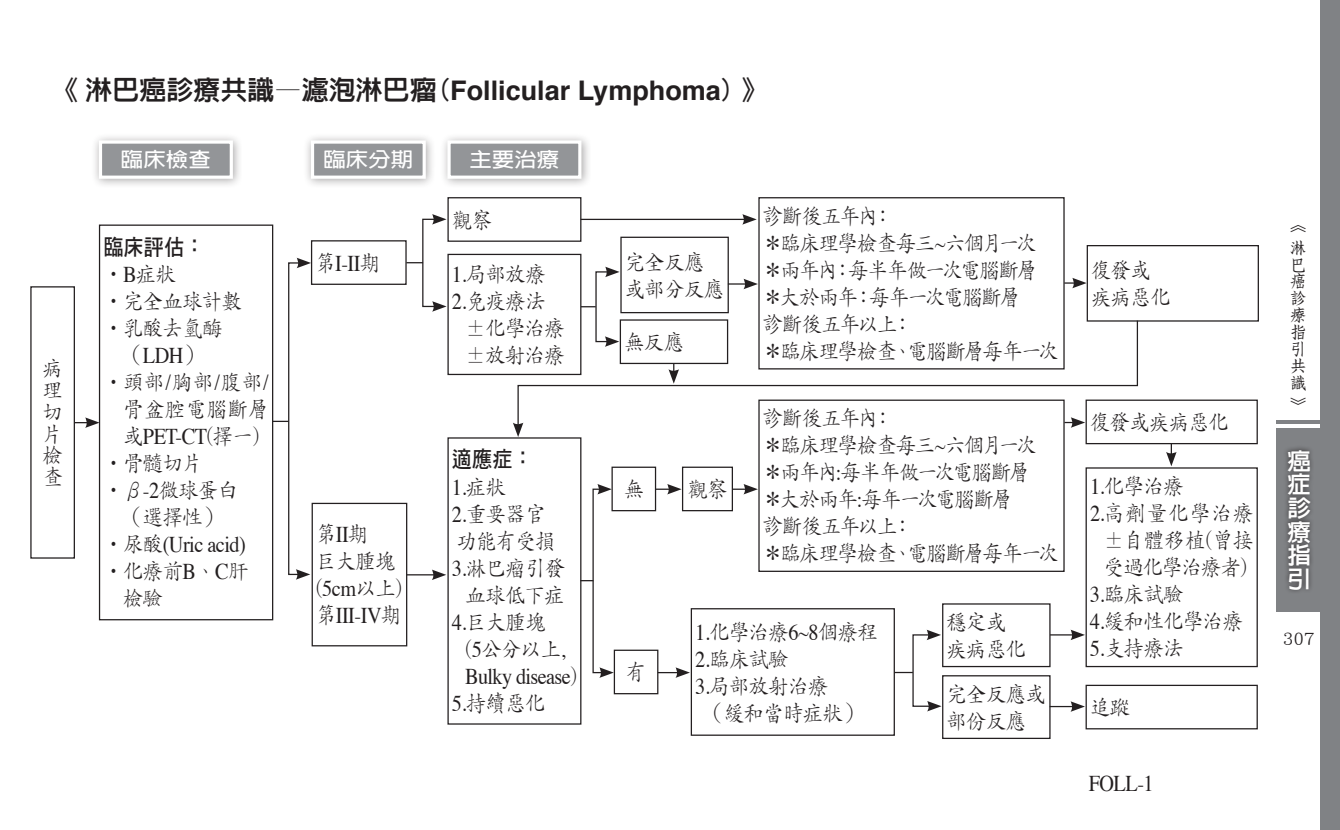
<style>
.page{position:relative;width:1340px;height:830px;background:#fff}
.page>*{position:absolute;margin:0;border:0;box-sizing:border-box;transform-origin:0 0}
.t1{font:700 27px "Helvetica";color:#231f20}
.t2{font:800 23.62px/23.6px "AR Hei B5";color:#fff;text-align:justify}
.t3{font:22.5px/27px "DF Kai Shu Std W3";letter-spacing:-.025em;color:#231f20;scale:.9 1}
.t4{font:22.5px/27px "DF Kai Shu Std W3";letter-spacing:-.06em;color:#231f20;scale:.9 1}
.t5{font:22.5px "Times";letter-spacing:-.025em;color:#231f20;scale:.9 1}
.t6{font:22.5px/27px "DF Kai Shu Std W3";letter-spacing:.03em;color:#231f20;text-align:right;scale:.9 1}
.t7{font:22.5px "DF Hei Std W7";color:#231f20;scale:.9 1}
.t8{font:22.5px "DF Kai Shu Std W3";letter-spacing:.065em;color:#231f20;scale:.9 1}
.t9{font:700 20.25px "AR Hei B5";color:#fff;scale:1.11 1}
.t10{font:18px "DF Kai Shu Std W5";color:#231f20}
.t11{font:16.88px/16.9px "DF Fang Song Std W6";color:#231f20}
.s1{font-family:"AR Hei B5";font-weight:800}
.s2{font-family:"Times"}
.s3{font-family:"DF Kai Shu Std W3"}
</style>
<div class="page">
<div style="left:1320px;top:0;width:19px;height:829px;background:#808285"></div>
<div style="left:1276px;top:427px;width:63px;height:184px;background:#808285"></div>
<hr style="left:1276px;top:420px;width:63px;height:3px;background:#808285">
<div style="left:1282px;top:444px;width:31px;height:150px;background:#231f20;opacity:.75"></div>
<div style="left:303px;top:132px;width:132px;height:56px;background:#231f20;opacity:.4"></div>
<svg style="left:309px;top:139px;width:118px;height:41px"></svg>
<div style="left:439px;top:132px;width:152px;height:56px;background:#231f20;opacity:.4"></div>
<svg style="left:446px;top:139px;width:137px;height:41px"></svg>
<div style="left:91px;top:132px;width:151px;height:56px;background:#231f20;opacity:.4"></div>
<svg style="left:97px;top:139px;width:137px;height:41px"></svg>
<div style="left:99px;top:224px;width:174px;height:396px;border:1px solid #231f20"></div>
<div style="left:30px;top:286px;width:45px;height:272px;border:1px solid #231f20"></div>
<div style="left:311px;top:240px;width:95px;height:45px;border:1px solid #231f20"></div>
<div style="left:682px;top:466px;width:51px;height:45px;border:1px solid #231f20"></div>
<div style="left:1085px;top:399px;width:172px;height:45px;border:1px solid #231f20"></div>
<div style="left:758px;top:197px;width:306px;height:172px;border:1px solid #231f20"></div>
<div style="left:620px;top:236px;width:109px;height:77px;border:1px solid #231f20"></div>
<div style="left:1086px;top:245px;width:172px;height:76px;border:1px solid #231f20"></div>
<div style="left:611px;top:466px;width:45px;height:45px;border:1px solid #231f20"></div>
<div style="left:942px;top:674px;width:108px;height:64px;border:1px solid #231f20"></div>
<div style="left:1085px;top:684px;width:172px;height:45px;border:1px solid #231f20"></div>
<div style="left:690px;top:608px;width:205px;height:127px;border:1px solid #231f20"></div>
<div style="left:613px;top:649px;width:45px;height:45px;border:1px solid #231f20"></div>
<div style="left:447px;top:197px;width:134px;height:45px;border:1px solid #231f20"></div>
<div style="left:447px;top:254px;width:134px;height:121px;border:1px solid #231f20"></div>
<div style="left:311px;top:502px;width:96px;height:144px;border:1px solid #231f20"></div>
<div style="left:447px;top:437px;width:134px;height:287px;border:1px solid #231f20"></div>
<svg style="left:1064px;top:278px;width:22px;height:10px"></svg>
<svg style="left:1166px;top:443px;width:10px;height:23px"></svg>
<svg style="left:1050px;top:629px;width:34px;height:11px"></svg>
<svg style="left:1049px;top:701px;width:35px;height:10px"></svg>
<svg style="left:926px;top:629px;width:15px;height:11px"></svg>
<svg style="left:927px;top:701px;width:14px;height:10px"></svg>
<svg style="left:894px;top:671px;width:18px;height:1px"></svg>
<hr style="left:657px;top:671px;width:22px;height:2px;background:#231f20">
<svg style="left:675px;top:667px;width:15px;height:10px"></svg>
<svg style="left:732px;top:483px;width:26px;height:11px"></svg>
<svg style="left:655px;top:483px;width:26px;height:11px"></svg>
<svg style="left:580px;top:483px;width:34px;height:194px"></svg>
<svg style="left:728px;top:278px;width:30px;height:11px"></svg>
<svg style="left:517px;top:319px;width:621px;height:108px"></svg>
<svg style="left:513px;top:422px;width:10px;height:15px"></svg>
<hr style="left:580px;top:219px;width:166px;height:1px;background:#231f20">
<svg style="left:742px;top:214px;width:14px;height:10px"></svg>
<svg style="left:605px;top:266px;width:14px;height:11px"></svg>
<svg style="left:605px;top:336px;width:14px;height:10px"></svg>
<svg style="left:581px;top:306px;width:14px;height:1px"></svg>
<div style="left:422px;top:218px;width:14px;height:89px;border:1px solid #231f20"></div>
<svg style="left:432px;top:214px;width:14px;height:10px"></svg>
<svg style="left:432px;top:301px;width:14px;height:10px"></svg>
<svg style="left:406px;top:262px;width:17px;height:1px"></svg>
<svg style="left:407px;top:569px;width:39px;height:10px"></svg>
<svg style="left:273px;top:257px;width:38px;height:322px"></svg>
<svg style="left:75px;top:417px;width:25px;height:10px"></svg>
<p class="t1" style="left:51px;top:69px;width:719px"><span class="s1">《淋巴癌診療共識—濾泡淋巴瘤(</span>Follicular Lymphoma<span class="s1">) 》</span></p>
<p class="t3" style="left:42px;top:356px;width:23px;line-height:22.1px">病理切片檢查</p>
<p class="t9" style="left:121px;top:149px;width:83px">臨床檢查</p>
<p class="t9" style="left:323px;top:149px;width:83px">臨床分期</p>
<p class="t9" style="left:469px;top:149px;width:83px">主要治療</p>
<p class="t7" style="left:103px;top:234px;width:114px">臨床評估：</p>
<p class="t3" style="left:103px;top:260px;width:156px">‧<span class="s2">B</span>症狀<br>‧完全血球計數‧乳酸去氫酶</p>
<p class="t5" style="left:123px;top:334px;width:90px"><span class="s3">（</span>LDH<span class="s3">）</span></p>
<p class="t6" style="left:103px;top:368px;width:185px">‧頭部<span class="s2">/</span>胸部<span class="s2">/</span>腹部<span class="s2">/</span>骨盆腔電腦斷層</p>
<p class="t5" style="left:123px;top:415px;width:153px"><span class="s3">或</span>PET-CT<span class="s3">(擇一)</span></p>
<p class="t3" style="left:103px;top:449px;width:112px">‧骨髓切片</p>
<p class="t3" style="left:103px;top:476px;width:151px">‧β<span class="s2">-2</span>微球蛋白</p>
<p class="t3" style="left:123px;top:503px;width:112px">（選擇性）</p>
<p class="t5" style="left:103px;top:523px;width:160px"><span class="s3">‧尿酸</span>(Uric acid)</p>
<p class="t3" style="left:123px;top:557px;width:141px;text-indent:-20px">‧化療前<span class="s2">B</span>、<span class="s2">C</span>肝檢驗</p>
<p class="t5" style="left:315px;top:242px;width:74px"><span class="s3">第</span>I-II<span class="s3">期</span></p>
<p class="t3" style="left:316px;top:520px;width:97px">第<span class="s2">II</span>期<br>巨大腫塊(<span class="s2">5cm</span>以上)</p>
<p class="t5" style="left:316px;top:594px;width:96px"><span class="s3">第</span>III-IV<span class="s3">期</span></p>
<p class="t3" style="left:452px;top:205px;width:46px">觀察</p>
<p class="t3" style="left:452px;top:260px;width:106px"><span class="s2">1.</span>局部放療</p>
<p class="t3" style="left:452px;top:287px;width:106px"><span class="s2">2.</span>免疫療法</p>
<p class="t3" style="left:465px;top:314px;width:112px">±化學治療</p>
<p class="t3" style="left:465px;top:341px;width:112px">±放射治療</p>
<p class="t7" style="left:452px;top:447px;width:91px">適應症：</p>
<p class="t5" style="left:452px;top:465px;width:62px">1.<span class="s3">症狀</span></p>
<p class="t3" style="left:452px;top:499px;width:106px"><span class="s2">2.</span>重要器官</p>
<p class="t3" style="left:456px;top:526px;width:112px">功能有受損</p>
<p class="t3" style="left:452px;top:553px;width:127px"><span class="s2">3.</span>淋巴瘤引發</p>
<p class="t3" style="left:465px;top:580px;width:112px">血球低下症</p>
<p class="t3" style="left:452px;top:607px;width:106px"><span class="s2">4.</span>巨大腫塊</p>
<p class="t3" style="left:465px;top:634px;width:112px">(<span class="s2">5</span>公分以上<span class="s2">,</span></p>
<p class="t5" style="left:465px;top:654px;width:126px">Bulky disease<span class="s3">)</span></p>
<p class="t3" style="left:452px;top:688px;width:106px"><span class="s2">5.</span>持續惡化</p>
<p class="t3" style="left:625px;top:247px;width:112px">完全反應或部分反應</p>
<p class="t3" style="left:624px;top:328px;width:68px">無反應</p>
<p class="t4" style="left:762px;top:202px;width:330px">診斷後五年內：<br>＊臨床理學檢查每三<span class="s2">~</span>六個月一次＊兩年內：每半年做一次電腦斷層＊大於兩年：每年一次電腦斷層<br>診斷後五年以上：<br>＊臨床理學檢查、電腦斷層每年一次</p>
<p class="t3" style="left:1091px;top:256px;width:90px">復發或疾病惡化</p>
<p class="t3" style="left:623px;top:475px;width:24px">無</p>
<p class="t3" style="left:626px;top:657px;width:24px">有</p>
<p class="t4" style="left:762px;top:404px;width:330px">診斷後五年內：<br>＊臨床理學檢查每三<span class="s2">~</span>六個月一次＊兩年內<span class="s2">:</span>每半年做一次電腦斷層<br>＊大於兩年<span class="s2">:</span>每年一次電腦斷層<br>診斷後五年以上：<br>＊臨床理學檢查、電腦斷層每年一次</p>
<p class="t3" style="left:1090px;top:408px;width:156px">復發或疾病惡化</p>
<p class="t3" style="left:1090px;top:472px;width:106px"><span class="s2">1.</span>化學治療</p>
<p class="t8" style="left:1090px;top:501px;width:183px"><span class="s2">2.</span>高劑量化學治療</p>
<p class="t3" style="left:1103px;top:526px;width:168px">±自體移植(曾接</p>
<p class="t3" style="left:1103px;top:553px;width:160px">受過化學治療者)</p>
<p class="t3" style="left:1089px;top:580px;width:106px"><span class="s2">3.</span>臨床試驗</p>
<p class="t3" style="left:1089px;top:607px;width:171px"><span class="s2">4.</span>緩和性化學治療</p>
<p class="t3" style="left:1089px;top:634px;width:106px"><span class="s2">5.</span>支持療法</p>
<p class="t3" style="left:687px;top:475px;width:46px">觀察</p>
<p class="t3" style="left:946px;top:607px;width:90px">穩定或疾病惡化</p>
<p class="t3" style="left:946px;top:679px;width:112px">完全反應或部份反應</p>
<p class="t3" style="left:695px;top:617px;width:204px"><span class="s2">1.</span>化學治療<span class="s2">6~8</span>個療程</p>
<p class="t3" style="left:695px;top:644px;width:106px"><span class="s2">2.</span>臨床試驗</p>
<p class="t3" style="left:695px;top:671px;width:149px"><span class="s2">3.</span>局部放射治療</p>
<p class="t3" style="left:704px;top:698px;width:178px">（緩和當時症狀）</p>
<p class="t3" style="left:1090px;top:693px;width:46px">追蹤</p>
<p class="t5" style="left:1088px;top:762px;width:74px">FOLL-1</p>
<p class="t11" style="left:1289px;top:213px;width:17px;line-height:22.5px">︽淋</p>
<p class="t11" style="left:1289px;top:255px;width:18px">巴癌診療指引共識</p>
<p class="t11" style="left:1289px;top:396px;width:17px">︾</p>
<p class="t2" style="left:1287px;top:448px;width:25px">癌症診療指引</p>
<p class="t10" style="left:1282px;top:628px;width:33px">307</p>
</div>
